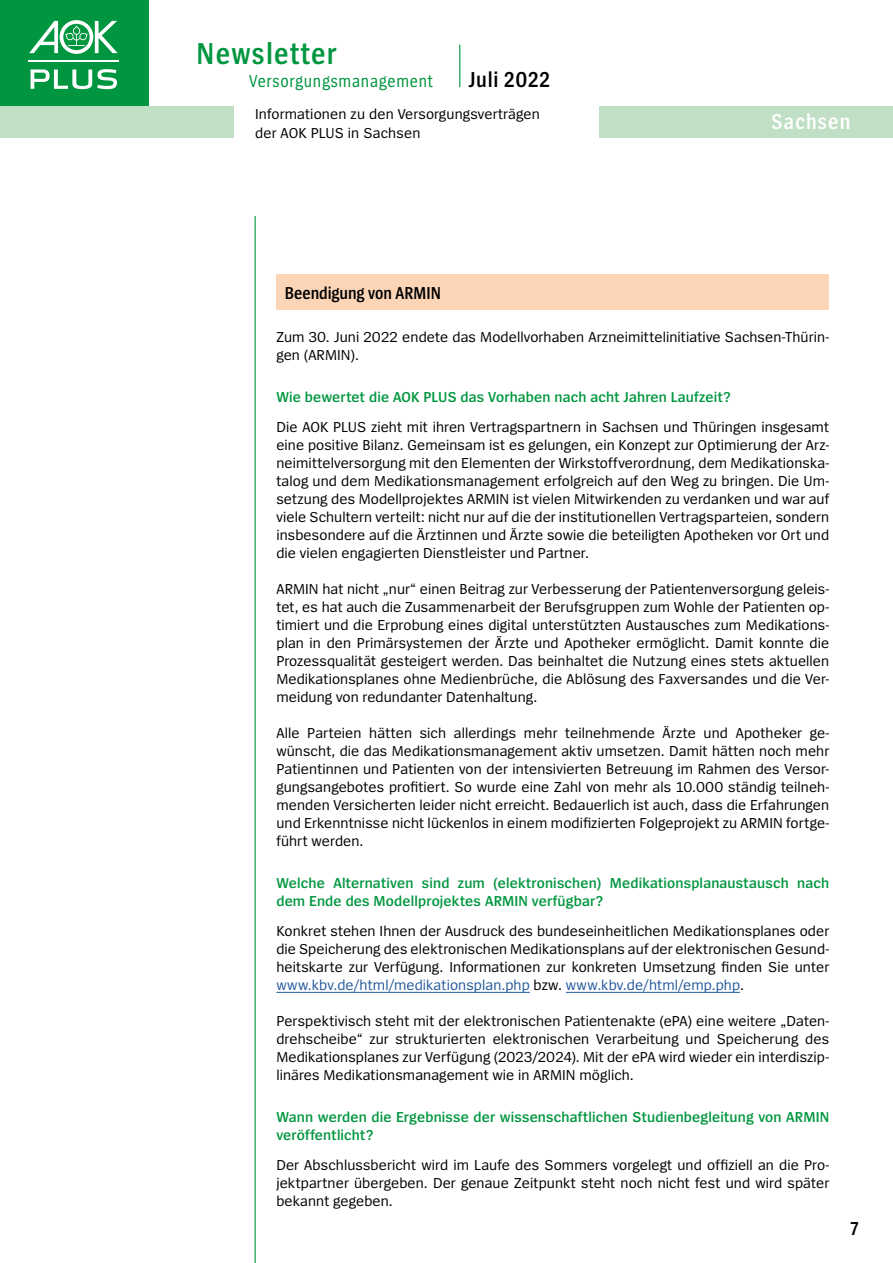
<style>
.page{position:relative;width:893px;height:1263px;background:#fff}
.page>*{position:absolute;margin:0;border:0;box-sizing:border-box;transform-origin:0 0}
.t1{font:600 31.5px "Spiegel Cd";letter-spacing:.04em;color:#00963f}
.t2{font:600 22.5px "Spiegel Cd";letter-spacing:.03em;color:#000}
.t3{font:600 22.5px "Spiegel Cd";letter-spacing:.05em;color:#fff}
.t4{font:600 19.5px "Spiegel Cd";color:#000}
.t5{font:18px "Spiegel Cd";letter-spacing:.04em;color:#00963f}
.Rechte_Spalte_H_2_-_Headline_auf_Balken_{font:600 18px "Spiegel Cd";letter-spacing:-.005em;color:#000}
.Rechte_Spalte_P_-_Fliesstext{font:15px/18px "Spiegel";letter-spacing:.005em;color:#000;text-align:justify}
.Rechte_Spalte_H_3_-_Zwischenzeile_Grün{font:600 15px/18px "Spiegel";letter-spacing:.01em;color:#00963f}
.Rechte_Spalte_P_-_Fliesstext-2{font:600 15px "Spiegel";letter-spacing:.01em;color:#00963f}
.s1{color:#245a9c}
</style>
<div class="page">
<div style="left:0;top:0;width:149px;height:106px;background:#00963f"></div>
<svg style="left:31px;top:69px;width:86px;height:20px"></svg>
<svg style="left:29px;top:20px;width:89px;height:34px"></svg>
<hr style="left:28px;top:60px;width:91px;height:2px;background:#fff">
<hr style="left:459px;top:45px;width:1px;height:42px;background:#00963f">
<div style="left:0;top:106px;width:234px;height:32px;background:#c0dfc4"></div>
<div style="left:600px;top:106px;width:293px;height:32px;background:#c0dfc4"></div>
<hr style="left:255px;top:216px;width:1px;height:1047px;background:#00963f">
<div style="left:276px;top:274px;width:553px;height:35px;background:#fcd5b7"></div>
<hr style="left:276px;top:992px;width:254px;height:1px;background:#245a9c">
<hr style="left:566px;top:992px;width:174px;height:1px;background:#245a9c">
<h1 class="t1" style="left:197px;top:36px;width:142px">Newsletter</h1>
<p class="t5" style="left:249px;top:71px;width:185px">Versorgungsmanagement</p>
<h2 class="t2" style="left:469px;top:68px;width:83px">Juli 2022</h2>
<p class="Rechte_Spalte_P_-_Fliesstext" style="left:255px;top:104px;width:286px;line-height:19.5px">Informationen zu den Versorgungsverträgen der AOK PLUS in Sachsen</p>
<h2 class="t3" style="left:772px;top:110px;width:80px">Sachsen</h2>
<h2 class="Rechte_Spalte_H_2_-_Headline_auf_Balken_" style="left:285px;top:284px;width:157px">Beendigung von ARMIN</h2>
<p class="Rechte_Spalte_P_-_Fliesstext" style="left:276px;top:328px;width:554px">Zum 30. Juni 2022 endete das Modellvorhaben Arzneimittelinitiative Sachsen-Thürin&shy;gen (ARMIN).</p>
<p class="Rechte_Spalte_P_-_Fliesstext-2" style="left:276px;top:389px;width:456px">Wie bewertet die AOK PLUS das Vorhaben nach acht Jahren Laufzeit?</p>
<p class="Rechte_Spalte_P_-_Fliesstext" style="left:276px;top:418px;width:554px">Die AOK PLUS zieht mit ihren Vertragspartnern in Sachsen und Thüringen insgesamt eine positive Bilanz. Gemeinsam ist es gelungen, ein Konzept zur Optimierung der Arz&shy;neimittelversorgung mit den Elementen der Wirkstoffverordnung, dem Medikationska&shy;talog und dem Medikationsmanagement erfolgreich auf den Weg zu bringen. Die Um&shy;setzung des Modellprojektes ARMIN ist vielen Mitwirkenden zu verdanken und war auf viele Schultern verteilt: nicht nur auf die der institutionellen Vertragsparteien, sondern insbesondere auf die Ärztinnen und Ärzte sowie die beteiligten Apotheken vor Ort und die vielen engagierten Dienstleister und Partner.</p>
<p class="Rechte_Spalte_P_-_Fliesstext" style="left:276px;top:580px;width:554px">ARMIN hat nicht „nur“ einen Beitrag zur Verbesserung der Patientenversorgung geleis&shy;tet, es hat auch die Zusammenarbeit der Berufsgruppen zum Wohle der Patienten op&shy;timiert und die Erprobung eines digital unterstützten Austausches zum Medikations&shy;plan in den Primärsystemen der Ärzte und Apotheker ermöglicht. Damit konnte die Prozessqualität gesteigert werden. Das beinhaltet die Nutzung eines stets aktuellen Medikationsplanes ohne Medienbrüche, die Ablösung des Faxversandes und die Ver&shy;meidung von redundanter Datenhaltung.</p>
<p class="Rechte_Spalte_P_-_Fliesstext" style="left:276px;top:724px;width:554px">Alle Parteien hätten sich allerdings mehr teilnehmende Ärzte und Apotheker ge&shy;wünscht, die das Medikationsmanagement aktiv umsetzen. Damit hätten noch mehr Patientinnen und Patienten von der intensivierten Betreuung im Rahmen des Versor&shy;gungsangebotes profitiert. So wurde eine Zahl von mehr als 10.000 ständig teilneh&shy;menden Versicherten leider nicht erreicht. Bedauerlich ist auch, dass die Erfahrungen und Erkenntnisse nicht lückenlos in einem modifizierten Folgeprojekt zu ARMIN fortge&shy;führt werden.</p>
<h3 class="Rechte_Spalte_H_3_-_Zwischenzeile_Grün" style="left:276px;top:874px;width:554px">Welche Alternativen sind zum (elektronischen) Medikationsplanaustausch nach dem Ende des Modellprojektes ARMIN verfügbar?</h3>
<p class="Rechte_Spalte_P_-_Fliesstext" style="left:276px;top:922px;width:554px">Konkret stehen Ihnen der Ausdruck des bundeseinheitlichen Medikationsplanes oder die Speicherung des elektronischen Medikationsplans auf der elektronischen Gesund&shy;heitskarte zur Verfügung. Informationen zur konkreten Umsetzung finden Sie unter <span class="s1">www.kbv.de/html/medikationsplan.php</span> bzw. <span class="s1">www.kbv.de/html/emp.php</span>.</p>
<p class="Rechte_Spalte_P_-_Fliesstext" style="left:276px;top:1012px;width:554px">Perspektivisch steht mit der elektronischen Patientenakte (ePA) eine weitere „Daten&shy;drehscheibe“ zur strukturierten elektronischen Verarbeitung und Speicherung des Medikationsplanes zur Verfügung (2023/2024). Mit der ePA wird wieder ein interdiszip&shy;linäres Medikationsmanagement wie in ARMIN möglich.</p>
<h3 class="Rechte_Spalte_H_3_-_Zwischenzeile_Grün" style="left:276px;top:1108px;width:554px">Wann werden die Ergebnisse der wissenschaftlichen Studienbegleitung von ARMIN veröffentlicht?</h3>
<p class="Rechte_Spalte_P_-_Fliesstext" style="left:276px;top:1156px;width:554px">Der Abschlussbericht wird im Laufe des Sommers vorgelegt und offiziell an die Pro&shy;jektpartner übergeben. Der genaue Zeitpunkt steht noch nicht fest und wird später bekannt gegeben.</p>
<h3 class="t4" style="left:850px;top:1218px;width:10px">7</h3>
</div>
